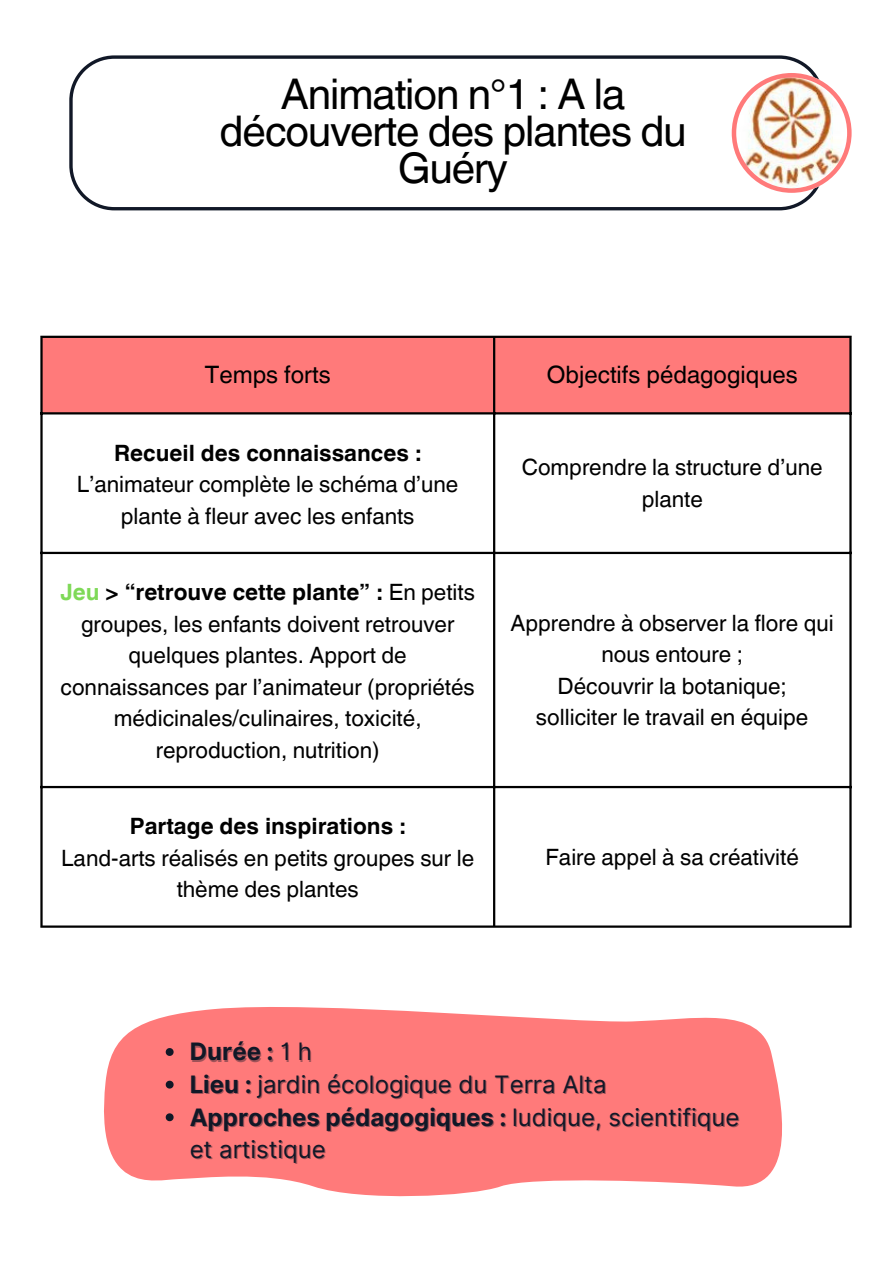
<style>
.page{position:relative;width:894px;height:1264px;background:#fff}
.page>*{position:absolute;margin:0;border:0;box-sizing:border-box;transform-origin:0 0}
.t1{font:42.3px/37.2px "Helvetica World";letter-spacing:-.025em;color:#000;text-align:center}
.t2{font:24px/32.7px "Inter";color:#111827}
.t3{font:24px "Helvetica World";color:#000}
.t4{font:700 24px "Inter";color:#111827}
.t5{font:22.5px/31.5px "Helvetica World";color:#000;text-align:center}
.t6{font:700 22.5px "Helvetica World";color:#000}
.s1{font-weight:700}
.s2{font-weight:700;color:#7ed957}
.s3{font-weight:400;color:rgb(17 24 39/.4)}
</style>
<div class="page">
<div style="left:43px;top:338px;width:806px;height:74px;background:#ff7a7a"></div>
<hr style="left:40px;top:338px;width:3px;height:587px;background:#000">
<hr style="left:493px;top:338px;width:2px;height:587px;background:#000">
<hr style="left:849px;top:338px;width:2px;height:587px;background:#000">
<hr style="left:40px;top:336px;width:811px;height:2px;background:#000">
<hr style="left:40px;top:412px;width:811px;height:2px;background:#000">
<hr style="left:40px;top:552px;width:811px;height:2px;background:#000">
<hr style="left:40px;top:786px;width:811px;height:2px;background:#000">
<hr style="left:40px;top:925px;width:811px;height:2px;background:#000">
<svg style="left:69px;top:55px;width:747px;height:155px"></svg>
<img style="left:731px;top:73px;width:119px;height:119px">
<svg style="left:104px;top:1007px;width:678px;height:190px;background:#fe8b8b"></svg>
<svg style="left:166px;top:1048px;width:7px;height:7px"></svg>
<svg style="left:166px;top:1080px;width:7px;height:8px"></svg>
<svg style="left:166px;top:1113px;width:7px;height:8px"></svg>
<p class="t1" style="left:219px;top:75px;width:468px">Animation n°1 : A la découverte des plantes du<br>Guéry</p>
<h1 class="t3" style="left:205px;top:360px;width:127px">Temps forts</h1>
<p class="t3" style="left:546px;top:360px;width:252px">Objectifs pédagogiques</p>
<p class="t5" style="left:77px;top:437px;width:383px"><span class="s1">Recueil des connaissances :<br></span>L’animateur complète le schéma d’une plante à fleur avec les enfants</p>
<p class="t5" style="left:60px;top:576px;width:416px"><span class="s2">Jeu</span> <span class="s1">&gt; “retrouve cette plante” :</span> En petits groupes, les enfants doivent retrouver quelques plantes. Apport de connaissances par l’animateur (propriétés médicinales/culinaires, toxicité, reproduction, nutrition)</p>
<p class="t5" style="left:521px;top:452px;width:302px">Comprendre la structure d’une plante</p>
<p class="t5" style="left:510px;top:607px;width:324px">Apprendre à observer la flore qui nous entoure ;</p>
<p class="t5" style="left:557px;top:670px;width:230px">Découvrir la botanique;</p>
<p class="t5" style="left:536px;top:701px;width:274px">solliciter le travail en équipe</p>
<p class="t6" style="left:130px;top:808px;width:277px">Partage des inspirations :</p>
<p class="t5" style="left:61px;top:842px;width:414px">Land-arts réalisés en petits groupes sur le thème des plantes</p>
<p class="t5" style="left:545px;top:841px;width:255px">Faire appel à sa créativité</p>
<p class="t4" style="left:190px;top:1037px;width:125px">Durée : <span class="s3">1 h</span></p>
<p class="t2" style="left:190px;top:1067px;width:551px"><span class="s1">Lieu :</span> jardin écologique du Terra Alta<br><span class="s1">Approches pédagogiques :</span> ludique, scientifique et artistique</p>
</div>
